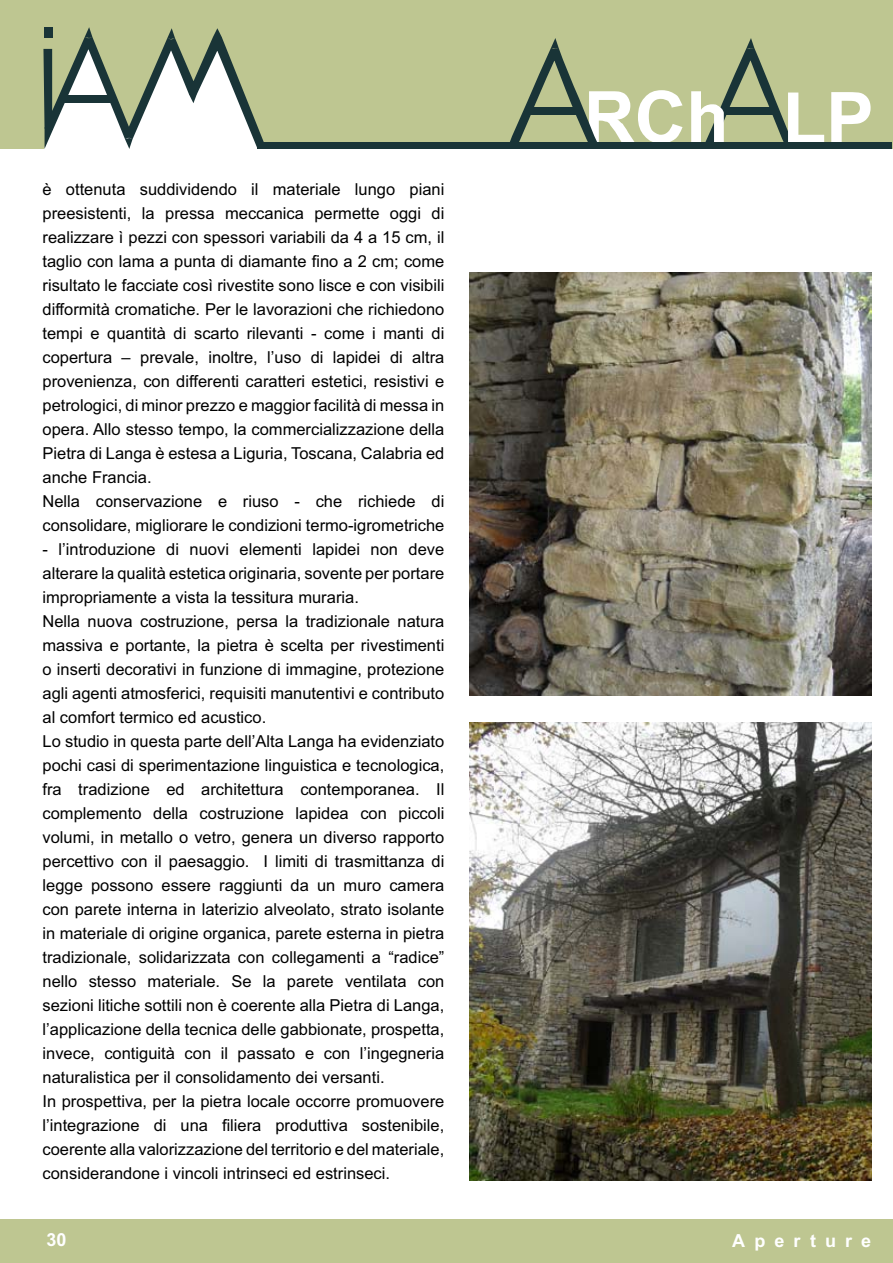
<style>
.page{position:relative;width:893px;height:1263px;background:#fff}
.page>*{position:absolute;margin:0;border:0;box-sizing:border-box;transform-origin:0 0}
.t1{font:700 71.7px "Arial";color:#fff}
.t2{font:700 18px "Arial";letter-spacing:.5em;color:#fff}
.t3{font:16.5px/24px "Arial";color:#000}
</style>
<div class="page">
<div style="left:0;top:0;width:893px;height:149px;background:#bec691"></div>
<svg style="left:43px;top:27px;width:221px;height:122px"></svg>
<div style="left:63px;top:96px;width:52px;height:7px;background:#193437"></div>
<div style="left:45px;top:27px;width:8px;height:11px;background:#193437"></div>
<div style="left:258px;top:142px;width:634px;height:7px;background:#193437"></div>
<svg style="left:510px;top:38px;width:283px;height:104px"></svg>
<div style="left:529px;top:108px;width:51px;height:7px;background:#193437"></div>
<div style="left:0;top:1219px;width:893px;height:44px;background:#bec691"></div>
<img style="left:470px;top:722px;width:402px;height:459px">
<img style="left:470px;top:272px;width:402px;height:424px">
<p class="t3" style="left:43px;top:179px;width:403px">è ottenuta suddividendo il materiale lungo piani preesistenti, la pressa meccanica permette oggi di realizzare ì pezzi con spessori variabili da 4 a 15 cm, il taglio con lama a punta di diamante fino a 2 cm; come risultato le facciate così rivestite sono lisce e con visibili difformità cromatiche. Per le lavorazioni che richiedono tempi e quantità di scarto rilevanti - come i manti di copertura – prevale, inoltre, l’uso di lapidei di altra provenienza, con differenti caratteri estetici, resistivi e petrologici, di minor prezzo e maggior facilità di messa in opera. Allo stesso tempo, la commercializzazione della Pietra di Langa è estesa a Liguria, Toscana, Calabria ed anche Francia.<br>Nella conservazione e riuso - che richiede di consolidare, migliorare le condizioni termo-igrometriche</p>
<p class="t3" style="left:43px;top:539px;width:403px">- l’introduzione di nuovi elementi lapidei non deve alterare la qualità estetica originaria, sovente per portare impropriamente a vista la tessitura muraria.<br>Nella nuova costruzione, persa la tradizionale natura massiva e portante, la pietra è scelta per rivestimenti o inserti decorativi in funzione di immagine, protezione agli agenti atmosferici, requisiti manutentivi e contributo al comfort termico ed acustico.<br>Lo studio in questa parte dell’Alta Langa ha evidenziato pochi casi di sperimentazione linguistica e tecnologica, fra tradizione ed architettura contemporanea. Il complemento della costruzione lapidea con piccoli volumi, in metallo o vetro, genera un diverso rapporto percettivo con il paesaggio. I limiti di trasmittanza di legge possono essere raggiunti da un muro camera con parete interna in laterizio alveolato, strato isolante in materiale di origine organica, parete esterna in pietra tradizionale, solidarizzata con collegamenti a “radice” nello stesso materiale. Se la parete ventilata con sezioni litiche sottili non è coerente alla Pietra di Langa, l’applicazione della tecnica delle gabbionate, prospetta, invece, contiguità con il passato e con l’ingegneria naturalistica per il consolidamento dei versanti.<br>In prospettiva, per la pietra locale occorre promuovere l’integrazione di una filiera produttiva sostenibile, coerente alla valorizzazione del territorio e del materiale, considerandone i vincoli intrinseci ed estrinseci.</p>
<p class="t2" style="left:46px;top:1233px;width:22px">30</p>
<h1 class="t1" style="left:782px;top:92px;width:93px">LP</h1>
<p class="t2" style="left:732px;top:1234px;width:140px">Aperture</p>
</div>
